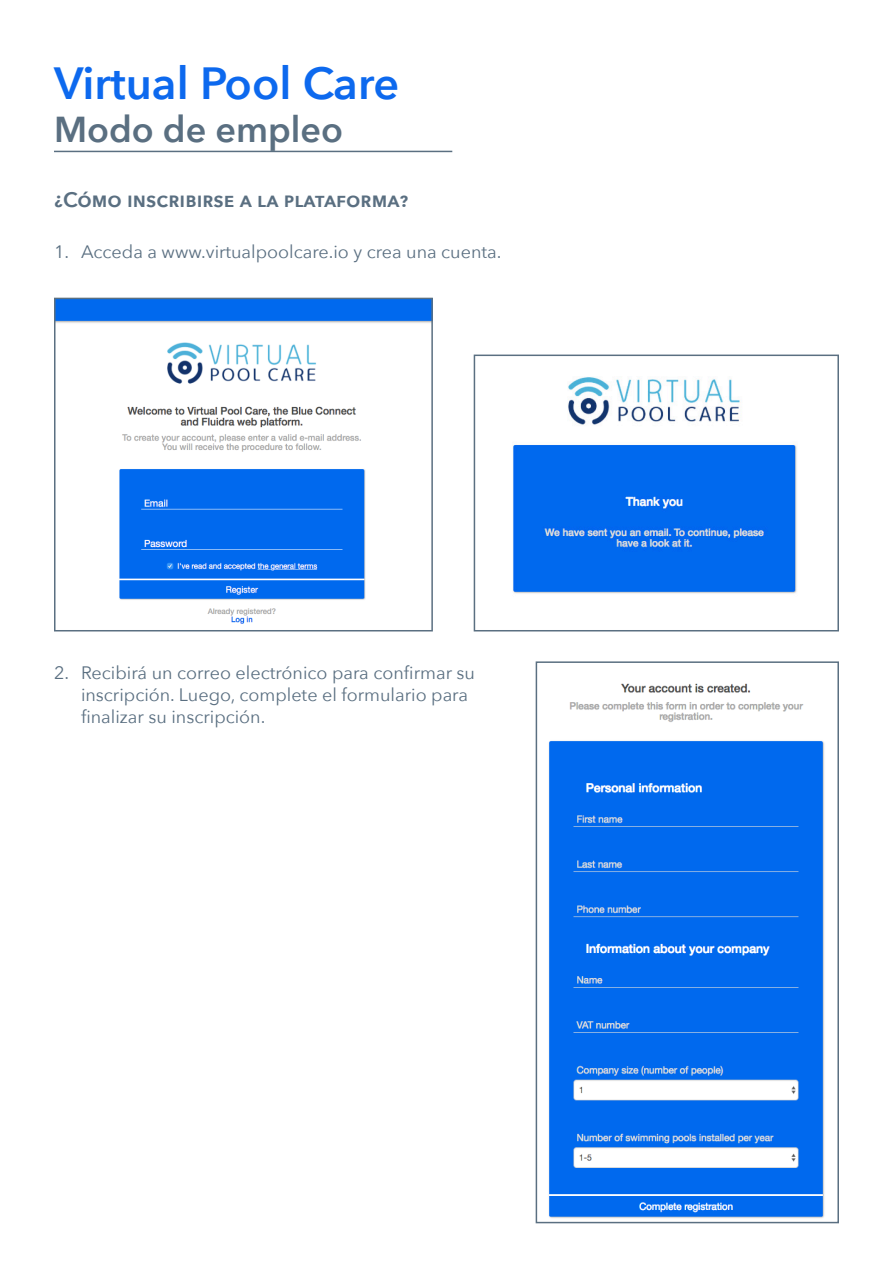
<style>
.page{position:relative;width:893px;height:1263px;background:#fff}
.page>*{position:absolute;margin:0;border:0;box-sizing:border-box;transform-origin:0 0}
.t1{font:600 45px "Avenir Next";color:#0d69ee}
.t2{font:600 36px "Avenir Next";color:#5a6f81}
.t3{font:600 21px "Avenir Next";color:#5a6f81}
.t4{font:18px/21.6px "Avenir Next";color:#5a6f81}
</style>
<div class="page">
<img style="left:57px;top:301px;width:373px;height:323px">
<img style="left:549px;top:683px;width:275px;height:535px">
<img style="left:513px;top:377px;width:284px;height:217px">
<hr style="left:54px;top:151px;width:398px;height:1px;background:#5a6f81">
<div style="left:54px;top:298px;width:379px;height:333px;border:2px solid #5a6f81"></div>
<div style="left:474px;top:355px;width:365px;height:276px;border:2px solid #5a6f81"></div>
<div style="left:536px;top:661px;width:303px;height:562px;border:2px solid #5a6f81"></div>
<p class="t1" style="left:54px;top:45px;width:347px">Virtual Pool Care</p>
<p class="t2" style="left:54px;top:99px;width:291px">Modo de empleo</p>
<p class="t3" style="left:54px;top:181px;width:356px">¿Cómo inscribirse a la plataforma?</p>
<p class="t4" style="left:54px;top:240px;width:449px">1. Acceda a www.virtualpoolcare.io y crea una cuenta.</p>
<p class="t4" style="left:81px;top:662px;width:396px;text-indent:-27px">2. Recibirá un correo electrónico para confirmar su inscripción. Luego, complete el formulario para finalizar su inscripción.</p>
</div>
